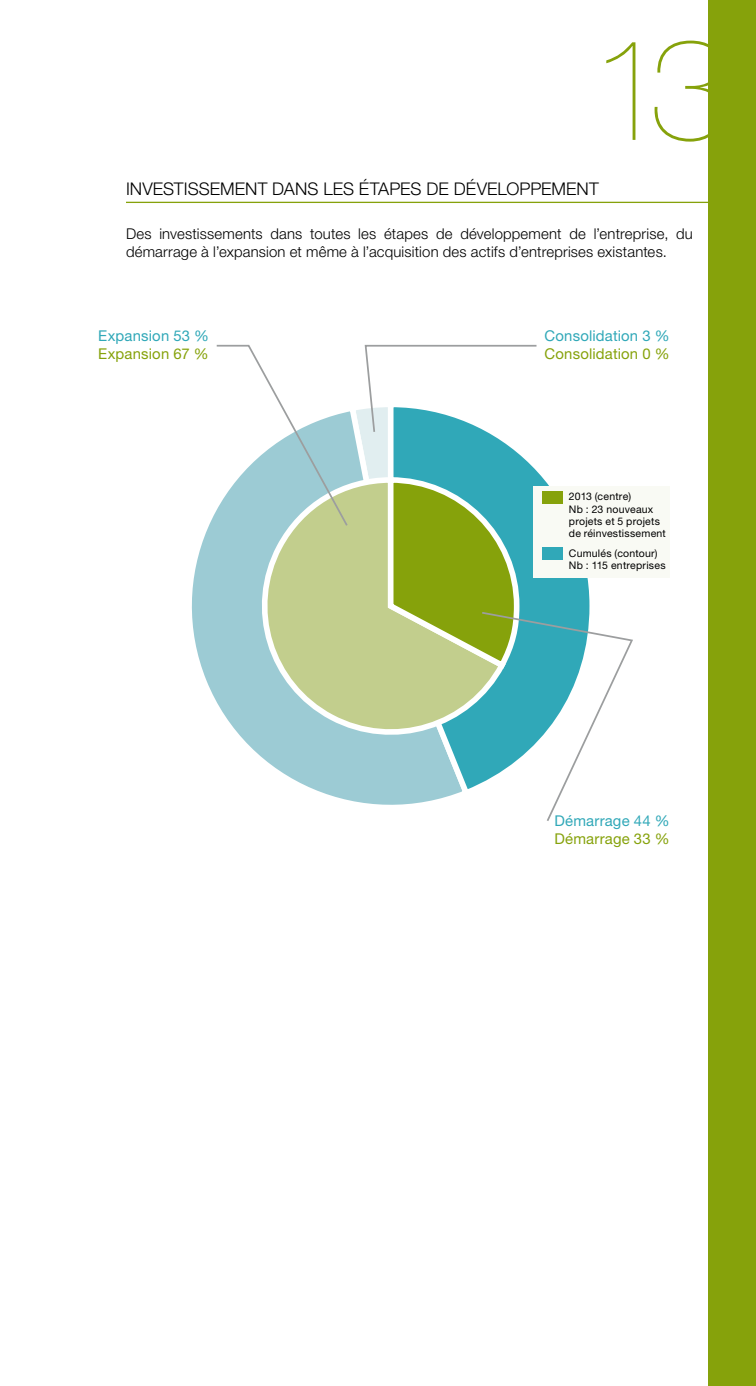
<style>
.page{position:relative;width:756px;height:1386px;background:#fff}
.page>*{position:absolute;margin:0;border:0;box-sizing:border-box;transform-origin:0 0}
.t1{font:200 143.5px "Helvetica Neue LT Pro";color:#86a20b}
.t2{font:300 17.5px "Helvetica Neue LT Pro";letter-spacing:.005em;color:#000}
.t3{font:300 14.88px/17.8px "Helvetica Neue LT Pro";letter-spacing:.015em;color:#000}
.t4{font:14.88px "Helvetica Neue LT Pro";letter-spacing:.01em;color:#30a8b8}
.t5{font:14.88px "Helvetica Neue LT Pro";letter-spacing:.01em;color:#86a20b}
.t6{font:10.5px/12.2px "Helvetica Neue LT Pro";letter-spacing:.02em;color:#000}
</style>
<div class="page">
<div style="left:709px;top:0;width:47px;height:1386px;background:#86a20b"></div>
<hr style="left:126px;top:202px;width:583px;height:1px;background:#86a20b">
<svg style="left:191px;top:513px;width:24px;height:186px"></svg>
<svg style="left:215px;top:344px;width:419px;height:477px"></svg>
<div style="left:534px;top:486px;width:136px;height:91px;background:#f9faf4"></div>
<div style="left:543px;top:491px;width:20px;height:13px;background:#86a20b"></div>
<div style="left:543px;top:547px;width:20px;height:13px;background:#30a8b8"></div>
<h1 class="t1" style="left:590px;top:6px;width:140px">13</h1>
<p class="t2" style="left:126px;top:178px;width:474px">INVESTISSEMENT DANS LES ÉTAPES DE DÉVELOPPEMENT</p>
<p class="t3" style="left:126px;top:224px;width:568px">Des investissements dans toutes les étapes de développement de l’entreprise, du démarrage à l’expansion et même à l’acquisition des actifs d’entreprises existantes.</p>
<p class="t4" style="left:98px;top:327px;width:112px">Expansion 53 %</p>
<p class="t5" style="left:98px;top:345px;width:112px">Expansion 67 %</p>
<p class="t4" style="left:545px;top:327px;width:126px">Consolidation 3 %</p>
<p class="t5" style="left:545px;top:345px;width:126px">Consolidation 0 %</p>
<p class="t6" style="left:569px;top:490px;width:99px">2013 (centre)<br>Nb : 23 nouveaux projets et 5 projets de réinvestissement</p>
<p class="t6" style="left:569px;top:547px;width:98px">Cumulés (contour)<br>Nb : 115 entreprises</p>
<p class="t4" style="left:554px;top:812px;width:117px">Démarrage 44 %</p>
<p class="t5" style="left:554px;top:829px;width:117px">Démarrage 33 %</p>
</div>
